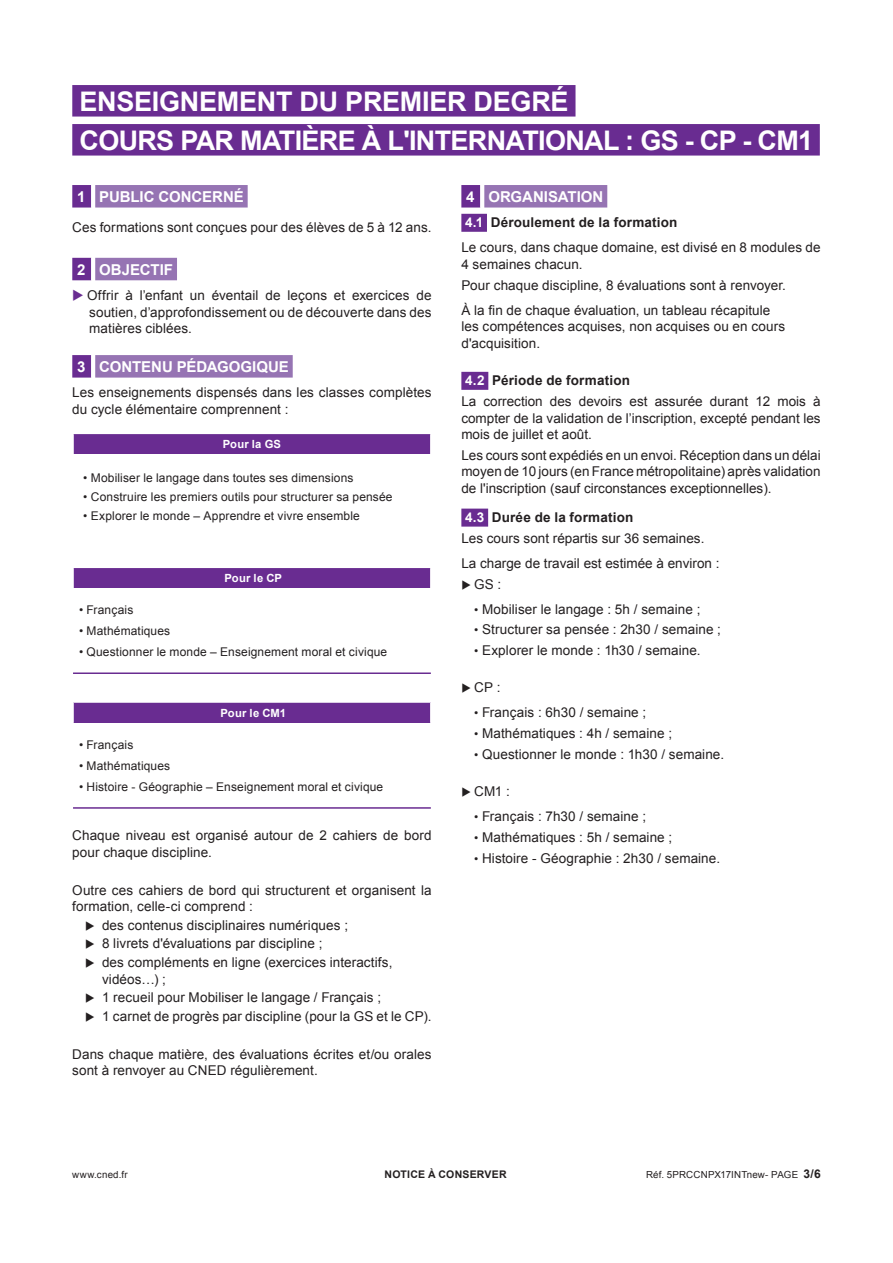
<style>
.page{position:relative;width:893px;height:1263px;background:#fff}
.page>*{position:absolute;margin:0;border:0;box-sizing:border-box;transform-origin:0 0}
.Titre_sur_filet_8mm{font:700 27px "Arial";letter-spacing:-.025em;color:#fff}
.Inter_Arial_Souligné{font:700 15px "Arial";letter-spacing:-.005em;color:#fff}
.Texte_9_11_Gauche{font:13.5px/16.5px "Arial";letter-spacing:.005em;color:#231f20}
.Inter_Niv_3_bold_Chi{font:700 13.5px "Arial";letter-spacing:.015em;color:#231f20}
.Texte_9_11{font:13.5px "Arial";letter-spacing:.01em;color:#231f20}
.Texte_9_11_Gauche-2{font:12px "Arial";letter-spacing:.01em;color:#231f20}
.Texte_9_11_Puce_Tria{font:700 11.25px "Arial";letter-spacing:.02em;color:#fff}
.t1{font:700 10.5px "Arial";letter-spacing:.02em;color:#231f20}
.t2{font:9.75px "Arial";letter-spacing:.02em;color:#231f20}
.s1{color:#692c91}
.s2{font-style:italic}
.s3{color:#fff}
.s4{font-size:12px}
.s5{font-weight:700;font-size:12px}
</style>
<div class="page">
<div style="left:72px;top:185px;width:19px;height:23px;background:#692c91"></div>
<div style="left:95px;top:185px;width:153px;height:23px;background:#9674b3"></div>
<div style="left:72px;top:258px;width:19px;height:22px;background:#692c91"></div>
<div style="left:95px;top:258px;width:82px;height:22px;background:#9674b3"></div>
<div style="left:72px;top:355px;width:19px;height:23px;background:#692c91"></div>
<div style="left:95px;top:355px;width:198px;height:23px;background:#9674b3"></div>
<div style="left:73px;top:433px;width:358px;height:21px;background:#692c91"></div>
<hr style="left:72px;top:433px;width:360px;height:1px;background:#fff">
<hr style="left:72px;top:434px;width:2px;height:20px;background:#fff">
<hr style="left:430px;top:434px;width:2px;height:20px;background:#fff">
<div style="left:73px;top:567px;width:358px;height:21px;background:#692c91"></div>
<hr style="left:72px;top:566px;width:360px;height:2px;background:#fff">
<hr style="left:72px;top:568px;width:2px;height:20px;background:#fff">
<hr style="left:430px;top:568px;width:2px;height:20px;background:#fff">
<hr style="left:73px;top:672px;width:358px;height:2px;background:#692c91">
<div style="left:73px;top:702px;width:358px;height:21px;background:#692c91"></div>
<hr style="left:72px;top:701px;width:360px;height:2px;background:#fff">
<hr style="left:72px;top:703px;width:2px;height:20px;background:#fff">
<hr style="left:430px;top:703px;width:2px;height:20px;background:#fff">
<hr style="left:73px;top:807px;width:358px;height:2px;background:#692c91">
<div style="left:461px;top:185px;width:19px;height:23px;background:#692c91"></div>
<svg style="left:480px;top:185px;width:1px;height:23px"></svg>
<div style="left:484px;top:185px;width:123px;height:23px;background:#9674b3"></div>
<div style="left:461px;top:214px;width:26px;height:18px;background:#692c91"></div>
<div style="left:461px;top:372px;width:27px;height:18px;background:#692c91"></div>
<div style="left:461px;top:509px;width:27px;height:18px;background:#692c91"></div>
<div style="left:72px;top:85px;width:503px;height:32px;background:#692c91"></div>
<div style="left:72px;top:124px;width:748px;height:32px;background:#692c91"></div>
<p class="Titre_sur_filet_8mm" style="left:80px;top:84px;width:490px">ENSEIGNEMENT DU PREMIER DEGRÉ</p>
<p class="Titre_sur_filet_8mm" style="left:80px;top:123px;width:735px">COURS PAR MATIÈRE À L'INTERNATIONAL : GS - CP - CM1</p>
<p class="Inter_Arial_Souligné" style="left:77px;top:187px;width:168px">1 PUBLIC CONCERNÉ</p>
<p class="Texte_9_11" style="left:72px;top:218px;width:361px">Ces formations sont conçues pour des élèves de 5 à 12 ans.</p>
<p class="Inter_Arial_Souligné" style="left:77px;top:260px;width:97px">2 OBJECTIF</p>
<p class="Texte_9_11_Gauche" style="left:89px;top:287px;width:344px;text-align:justify;text-indent:-17px"><span class="s1">◆</span> Offrir à l’enfant un éventail de leçons et exercices de soutien, d’approfondissement ou de découverte dans des matières ciblées.</p>
<p class="Inter_Arial_Souligné" style="left:77px;top:357px;width:213px">3 CONTENU PÉDAGOGIQUE</p>
<p class="Texte_9_11_Gauche" style="left:72px;top:384px;width:361px">Les enseignements dispensés dans les classes complètes du cycle élémentaire comprennent :</p>
<p class="Texte_9_11_Puce_Tria" style="left:223px;top:436px;width:60px">Pour la GS</p>
<p class="Texte_9_11_Gauche-2" style="left:83px;top:470px;width:272px"><span class="s2">•</span> Mobiliser le langage dans toutes ses dimensions</p>
<p class="Texte_9_11_Gauche-2" style="left:83px;top:489px;width:311px">• Construire les premiers outils pour structurer sa pensée</p>
<p class="Texte_9_11_Gauche-2" style="left:83px;top:508px;width:278px">• Explorer le monde – Apprendre et vivre ensemble</p>
<p class="Texte_9_11_Puce_Tria" style="left:224px;top:570px;width:59px">Pour le CP</p>
<p class="Texte_9_11_Gauche-2" style="left:79px;top:602px;width:56px">• Français</p>
<p class="Texte_9_11_Gauche-2" style="left:79px;top:623px;width:93px">• Mathématiques</p>
<p class="Texte_9_11_Gauche-2" style="left:79px;top:644px;width:310px">• Questionner le monde – Enseignement moral et civique</p>
<p class="Texte_9_11_Puce_Tria" style="left:220px;top:705px;width:67px">Pour le CM1</p>
<p class="Texte_9_11_Gauche-2" style="left:79px;top:737px;width:56px">• Français</p>
<p class="Texte_9_11_Gauche-2" style="left:79px;top:758px;width:93px">• Mathématiques</p>
<p class="Texte_9_11_Gauche-2" style="left:79px;top:778px;width:306px">• Histoire - Géographie – Enseignement moral et civique</p>
<p class="Texte_9_11_Gauche" style="left:72px;top:828px;width:361px">Chaque niveau est organisé autour de 2 cahiers de bord pour chaque discipline.</p>
<p class="Texte_9_11_Gauche" style="left:72px;top:882px;width:361px">Outre ces cahiers de bord qui structurent et organisent la formation, celle-ci comprend :</p>
<p class="Texte_9_11_Gauche" style="left:85px;top:917px;width:265px">◆ des contenus disciplinaires numériques ;</p>
<p class="Texte_9_11_Gauche" style="left:85px;top:936px;width:239px">◆ 8 livrets d'évaluations par discipline ;</p>
<p class="Texte_9_11_Gauche" style="left:102px;top:954px;width:292px;text-indent:-17px">◆ des compléments en ligne (exercices interactifs, vidéos…) ;</p>
<p class="Texte_9_11_Gauche" style="left:85px;top:989px;width:298px">◆ 1 recueil pour Mobiliser le langage / Français ;</p>
<p class="Texte_9_11_Gauche" style="left:85px;top:1008px;width:348px">◆ 1 carnet de progrès par discipline (pour la GS et le CP).</p>
<p class="Texte_9_11_Gauche" style="left:72px;top:1046px;width:361px">Dans chaque matière, des évaluations écrites et/ou orales sont à renvoyer au CNED régulièrement.</p>
<p class="Inter_Arial_Souligné" style="left:466px;top:187px;width:139px">4 ORGANISATION</p>
<p class="Inter_Niv_3_bold_Chi" style="left:465px;top:214px;width:214px"><span class="s3">4.1</span> Déroulement de la formation</p>
<p class="Texte_9_11_Gauche" style="left:461px;top:239px;width:361px">Le cours, dans chaque domaine, est divisé en 8 modules de<br>4 semaines chacun.</p>
<p class="Texte_9_11_Gauche" style="left:461px;top:277px;width:326px">Pour chaque discipline, 8 évaluations sont à renvoyer.</p>
<p class="Texte_9_11_Gauche" style="left:461px;top:302px;width:325px">À la fin de chaque évaluation, un tableau récapitule les compétences acquises, non acquises ou en cours d'acquisition.</p>
<p class="Inter_Niv_3_bold_Chi" style="left:465px;top:372px;width:166px"><span class="s3">4.2</span> Période de formation</p>
<p class="Texte_9_11_Gauche" style="left:461px;top:393px;width:361px;text-align:justify">La correction des devoirs est assurée durant 12 mois à compter de la validation de l’inscription, excepté pendant les mois de juillet et août.</p>
<p class="Texte_9_11_Gauche" style="left:461px;top:447px;width:361px;text-align:justify">Les cours sont expédiés en un envoi. Réception dans un délai moyen de 10 jours (en France métropolitaine) après validation de l'inscription (sauf circonstances exceptionnelles).</p>
<p class="Inter_Niv_3_bold_Chi" style="left:465px;top:508px;width:170px"><span class="s3">4.3</span> Durée de la formation</p>
<p class="Texte_9_11_Gauche" style="left:461px;top:530px;width:245px">Les cours sont répartis sur 36 semaines.</p>
<p class="Texte_9_11_Gauche" style="left:461px;top:555px;width:260px">La charge de travail est estimée à environ :</p>
<p class="Texte_9_11_Gauche" style="left:461px;top:576px;width:41px">◆ GS :</p>
<p class="Texte_9_11_Gauche" style="left:474px;top:601px;width:228px"><span class="s4">•</span> Mobiliser le langage : 5h / semaine ;</p>
<p class="Texte_9_11_Gauche" style="left:474px;top:621px;width:248px"><span class="s4">•</span> Structurer sa pensée : 2h30 / semaine ;</p>
<p class="Texte_9_11_Gauche" style="left:474px;top:642px;width:228px"><span class="s4">•</span> Explorer le monde : 1h30 / semaine.</p>
<p class="Texte_9_11_Gauche" style="left:461px;top:679px;width:41px">◆ CP :</p>
<p class="Texte_9_11_Gauche" style="left:474px;top:704px;width:174px"><span class="s4">•</span> Français : 6h30 / semaine ;</p>
<p class="Texte_9_11_Gauche" style="left:474px;top:725px;width:200px"><span class="s4">•</span> Mathématiques : 4h / semaine ;</p>
<p class="Texte_9_11_Gauche" style="left:474px;top:746px;width:251px"><span class="s4">•</span> Questionner le monde : 1h30 / semaine.</p>
<p class="Texte_9_11_Gauche" style="left:461px;top:783px;width:50px">◆ CM1 :</p>
<p class="Texte_9_11_Gauche" style="left:474px;top:808px;width:173px"><span class="s4">•</span> Français : 7h30 / semaine ;</p>
<p class="Texte_9_11_Gauche" style="left:474px;top:829px;width:200px"><span class="s4">•</span> Mathématiques : 5h / semaine ;</p>
<p class="Texte_9_11_Gauche" style="left:474px;top:850px;width:247px"><span class="s4">•</span> Histoire - Géographie : 2h30 / semaine.</p>
<p class="t2" style="left:72px;top:1168px;width:57px">www.cned.fr</p>
<p class="t1" style="left:385px;top:1167px;width:124px">NOTICE À CONSERVER</p>
<p class="t2" style="left:646px;top:1168px;width:176px">Réf. 5PRCCNPX17INTnew- PAGE <span class="s5">3/6</span></p>
</div>
